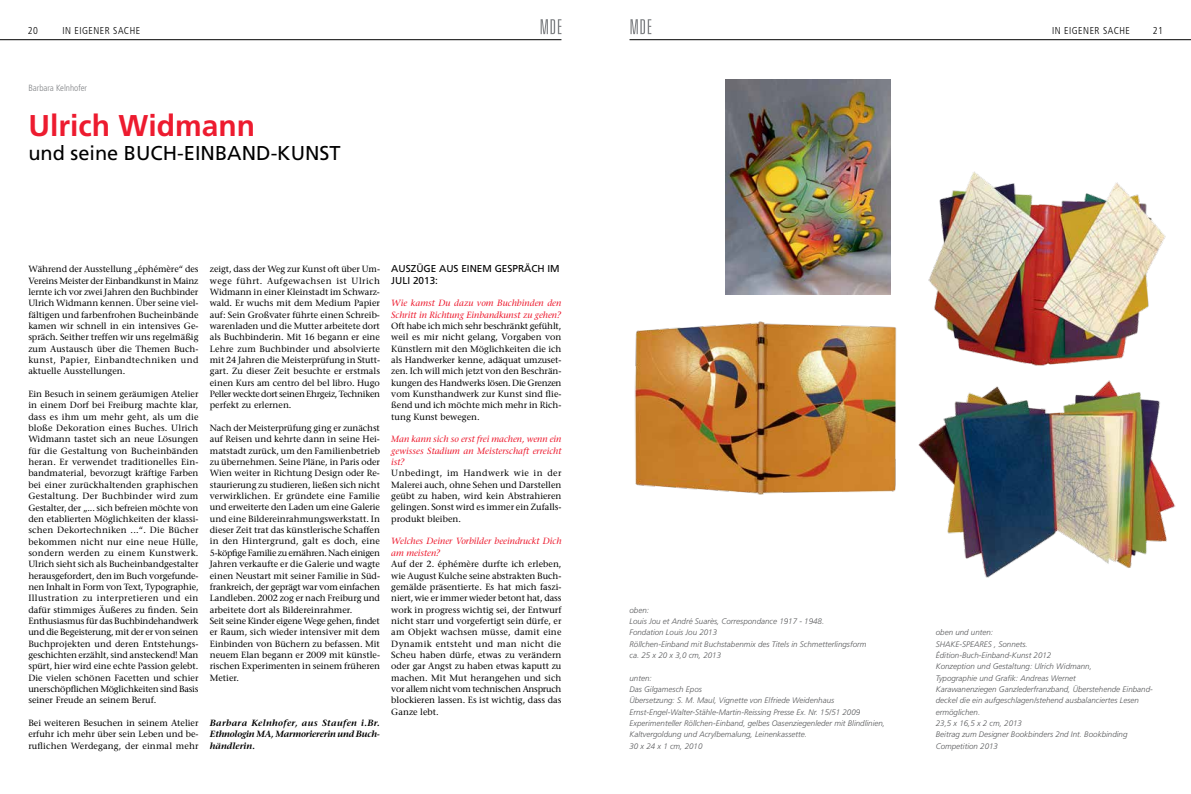
<style>
.page{position:relative;width:1191px;height:794px;background:#fff}
.page>*{position:absolute;margin:0;border:0;box-sizing:border-box;transform-origin:0 0}
.t1{font:700 30px "Frutiger";color:#ed1b2f}
.t2{font:20px "Frutiger";color:#000}
.t3{font:10px/11.3px "Frutiger";color:#000}
.t4{font:300 condensed 10px "Frutiger";letter-spacing:.05em;color:#000}
.t5{font:9px/11.3px "Stone Serif";color:#000;text-align:justify}
.t6{font:italic 9px/11.3px "Stone Serif";color:#ed1b2f}
.t7{font:italic 600 9px/11.3px "Stone Serif";letter-spacing:-.025em;color:#000;text-align:justify}
.t8{font:300 condensed 9px "Frutiger";color:#808285}
.t9{font:italic 300 8px/11.3px "Frutiger";color:#58595b}
</style>
<div class="page">
<svg style="left:540px;top:19px;width:21px;height:15px"></svg>
<svg style="left:630px;top:19px;width:21px;height:15px"></svg>
<hr style="left:0;top:39px;width:561px;height:1px;background:#000">
<hr style="left:629px;top:39px;width:562px;height:1px;background:#000">
<img style="left:634px;top:321px;width:263px;height:174px">
<img style="left:725px;top:79px;width:165px;height:216px">
<img style="left:928px;top:171px;width:238px;height:195px">
<img style="left:918px;top:380px;width:258px;height:198px">
<p class="t4" style="left:28px;top:25px;width:12px">20</p>
<p class="t4" style="left:62px;top:25px;width:79px">IN EIGENER SACHE</p>
<p class="t4" style="left:1052px;top:25px;width:79px">IN EIGENER SACHE</p>
<p class="t4" style="left:1152px;top:25px;width:12px">21</p>
<p class="t8" style="left:28px;top:83px;width:60px">Barbara Kelnhofer</p>
<h1 class="t1" style="left:28px;top:108px;width:228px">Ulrich Widmann</h1>
<h2 class="t2" style="left:28px;top:141px;width:314px">und seine BUCH-EINBAND-KUNST</h2>
<p class="t5" style="left:28px;top:263px;width:172px">Während der Ausstellung „éphémère“ des Vereins Meister der Einbandkunst in Mainz lernte ich vor zwei Jahren den Buchbinder Ulrich Widmann kennen. Über seine viel&shy;fältigen und farbenfrohen Bucheinbände kamen wir schnell in ein intensives Ge&shy;spräch. Seither treffen wir uns regelmäßig zum Austausch über die Themen Buch&shy;kunst, Papier, Einbandtechniken und aktuelle Ausstellungen.</p>
<p class="t5" style="left:28px;top:388px;width:172px">Ein Besuch in seinem geräumigen Atelier in einem Dorf bei Freiburg machte klar, dass es ihm um mehr geht, als um die bloße Dekoration eines Buches. Ulrich Widmann tastet sich an neue Lösungen für die Gestaltung von Bucheinbänden heran. Er verwendet traditionelles Ein&shy;bandmaterial, bevorzugt kräftige Farben bei einer zurückhaltenden graphischen Gestaltung. Der Buchbinder wird zum Gestalter, der „... sich befreien möchte von den etablierten Möglichkeiten der klassi&shy;schen Dekortechniken ...“. Die Bücher bekommen nicht nur eine neue Hülle, sondern werden zu einem Kunstwerk.<br>Ulrich sieht sich als Bucheinbandgestalter herausgefordert, den im Buch vorgefunde&shy;nen Inhalt in Form von Text, Typographie, Illustration zu interpretieren und ein dafür stimmiges Äußeres zu finden. Sein Enthusiasmus für das Buchbindehandwerk und die Begeisterung, mit der er von seinen Buchprojekten und deren Entstehungs&shy;geschichten erzählt, sind ansteckend! Man spürt, hier wird eine echte Passion gelebt.<br>Die vielen schönen Facetten und schier unerschöpflichen Möglichkeiten sind Basis seiner Freude an seinem Beruf.</p>
<p class="t5" style="left:28px;top:717px;width:172px">Bei weiteren Besuchen in seinem Atelier erfuhr ich mehr über sein Leben und be&shy;ruflichen Werdegang, der einmal mehr</p>
<p class="t5" style="left:210px;top:263px;width:172px">zeigt, dass der Weg zur Kunst oft über Um&shy;wege führt. Aufgewachsen ist Ulrich Widmann in einer Kleinstadt im Schwarz&shy;wald. Er wuchs mit dem Medium Papier auf: Sein Großvater führte einen Schreib&shy;warenladen und die Mutter arbeitete dort als Buchbinderin. Mit 16 begann er eine Lehre zum Buchbinder und absolvierte mit 24 Jahren die Meisterprüfung in Stutt&shy;gart. Zu dieser Zeit besuchte er erstmals einen Kurs am centro del bel libro. Hugo Peller weckte dort seinen Ehrgeiz, Techniken perfekt zu erlernen.</p>
<p class="t5" style="left:210px;top:422px;width:172px;text-align:left">Nach der Meisterprüfung ging er zunächst auf Reisen und kehrte dann in seine Hei&shy;matstadt zurück, um den Familienbetrieb zu übernehmen. Seine Pläne, in Paris oder Wien weiter in Richtung Design oder Re&shy;staurierung zu studieren, ließen sich nicht verwirklichen. Er gründete eine Familie und erweiterte den Laden um eine Galerie und eine Bildereinrahmungswerkstatt. In dieser Zeit trat das künstlerische Schaffen in den Hintergrund, galt es doch, eine 5-köpfige Familie zu ernähren. Nach einigen Jahren verkaufte er die Galerie und wagte einen Neustart mit seiner Familie in Süd&shy;frankreich, der geprägt war vom einfachen Landleben. 2002 zog er nach Freiburg und arbeitete dort als Bildereinrahmer.<br>Seit seine Kinder eigene Wege gehen, findet er Raum, sich wieder intensiver mit dem Einbinden von Büchern zu befassen. Mit neuem Elan begann er 2009 mit künstle&shy;rischen Experimenten in seinem früheren Metier.</p>
<p class="t7" style="left:210px;top:717px;width:172px">Barbara Kelnhofer, aus Staufen i.Br.<br>Ethnologin MA, Marmoriererin und Buch&shy;händlerin.</p>
<p class="t3" style="left:391px;top:263px;width:170px">AUSZÜGE AUS EINEM GESPRÄCH IM<br>JULI 2013:</p>
<p class="t6" style="left:391px;top:297px;width:171px">Wie kamst Du dazu vom Buchbinden den<br>Schritt in Richtung Einbandkunst zu gehen?</p>
<p class="t5" style="left:391px;top:320px;width:172px">Oft habe ich mich sehr beschränkt gefühlt, weil es mir nicht gelang, Vorgaben von Künstlern mit den Möglichkeiten die ich als Handwerker kenne, adäquat umzuset&shy;zen. Ich will mich jetzt von den Beschrän&shy;kungen des Handwerks lösen. Die Grenzen vom Kunsthandwerk zur Kunst sind flie&shy;ßend und ich möchte mich mehr in Rich&shy;tung Kunst bewegen.</p>
<p class="t6" style="left:391px;top:433px;width:172px;text-align:justify">Man kann sich so erst frei machen, wenn ein gewisses Stadium an Meisterschaft erreicht ist?</p>
<p class="t5" style="left:391px;top:467px;width:172px">Unbedingt, im Handwerk wie in der Malerei auch, ohne Sehen und Darstellen geübt zu haben, wird kein Abstrahieren gelingen. Sonst wird es immer ein Zufalls&shy;produkt bleiben.</p>
<p class="t6" style="left:391px;top:536px;width:172px">Welches Deiner Vorbilder beeindruckt Dich am meisten?</p>
<p class="t5" style="left:391px;top:558px;width:172px">Auf der 2. éphémère durfte ich erleben, wie August Kulche seine abstrakten Buch&shy;gemälde präsentierte. Es hat mich faszi&shy;niert, wie er immer wieder betont hat, dass work in progress wichtig sei, der Entwurf nicht starr und vorgefertigt sein dürfe, er am Objekt wachsen müsse, damit eine Dynamik entsteht und man nicht die Scheu haben dürfe, etwas zu verändern oder gar Angst zu haben etwas kaputt zu machen. Mit Mut herangehen und sich vor allem nicht vom technischen Anspruch blockieren lassen. Es ist wichtig, dass das Ganze lebt.</p>
<p class="t9" style="left:629px;top:604px;width:238px">oben:<br>Louis Jou et André Suarès, Correspondance 1917 - 1948.<br>Fondation Louis Jou 2013<br>Röllchen-Einband mit Buchstabenmix des Titels in Schmetterlingsform ca. 25 x 20 x 3,0 cm, 2013</p>
<p class="t9" style="left:629px;top:672px;width:257px">unten:<br>Das Gilgamesch Epos<br>Übersetzung: S. M. Maul, Vignette von Elfriede Weidenhaus Ernst-Engel-Walter-Stähle-Martin-Reissing Presse Ex. Nr. 15/51 2009<br>Experimenteller Röllchen-Einband, gelbes Oasenziegenleder mit Blindlinien, Kaltvergoldung und Acrylbemalung, Leinenkassette.<br>30 x 24 x 1 cm, 2010</p>
<p class="t9" style="left:935px;top:626px;width:218px">oben und unten:<br>SHAKE-SPEARES , Sonnets.<br>Édition-Buch-Einband-Kunst 2012<br>Konzeption und Gestaltung: Ulrich Widmann,<br>Typographie und Grafik: Andreas Wernet<br>Karawanenziegen Ganzlederfranzband, Überstehende Einband&shy;deckel die ein aufgeschlagen/stehend ausbalanciertes Lesen ermöglichen.<br>23,5 x 16,5 x 2 cm, 2013<br>Beitrag zum Designer Bookbinders 2nd Int. Bookbinding Competition 2013</p>
</div>
